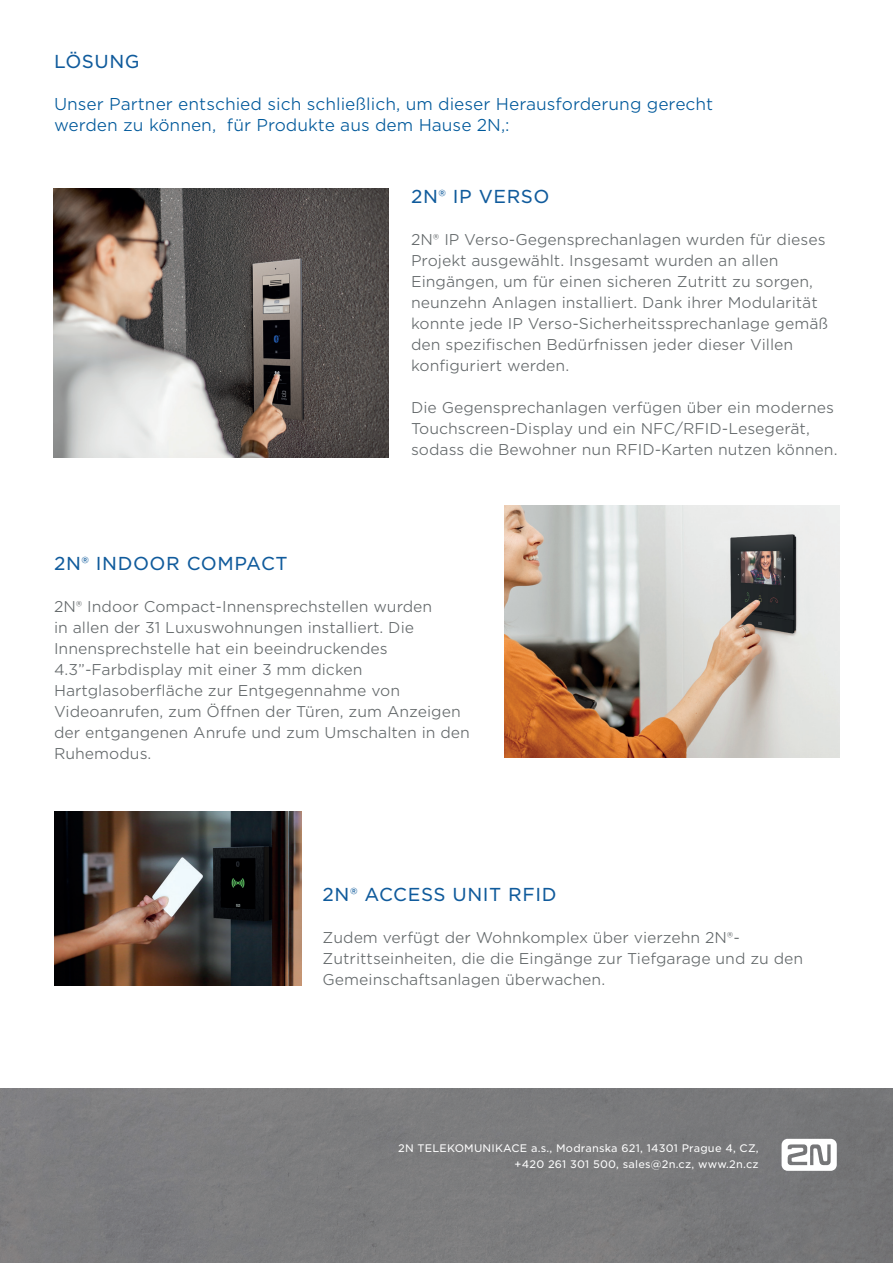
<style>
.page{position:relative;width:893px;height:1263px;background:#fff}
.page>*{position:absolute;margin:0;border:0;box-sizing:border-box;transform-origin:0 0}
.Text_9_14{font:18px "Gotham S Sm";letter-spacing:.03em;color:#105b9c}
.Text_9_14-2{font:300 16.5px/21px "Gotham S Sm";color:#00599b}
.Text_9_14-3{font:300 15px/21px "Gotham S Sm";color:#64696b}
.Text_7_10{font:10.5px "Gotham S Sm";letter-spacing:.02em;color:#fff}
</style>
<div class="page">
<img style="left:54px;top:189px;width:334px;height:269px">
<div style="left:0;top:1088px;width:893px;height:175px;background:#7b7c7d"></div>
<svg style="left:782px;top:1139px;width:55px;height:32px"></svg>
<img style="left:505px;top:505px;width:334px;height:252px">
<img style="left:54px;top:812px;width:248px;height:174px">
<p class="Text_9_14" style="left:54px;top:50px;width:87px">LÖSUNG</p>
<p class="Text_9_14-2" style="left:54px;top:93px;width:661px">Unser Partner entschied sich schließlich, um dieser Herausforderung gerecht werden zu können, für Produkte aus dem Hause 2N,:</p>
<p class="Text_9_14" style="left:411px;top:184px;width:140px">2N® IP VERSO</p>
<p class="Text_9_14-3" style="left:411px;top:229px;width:419px">2N® IP Verso-Gegensprechanlagen wurden für dieses Projekt ausgewählt. Insgesamt wurden an allen Eingängen, um für einen sicheren Zutritt zu sorgen, neunzehn Anlagen installiert. Dank ihrer Modularität konnte jede IP Verso-Sicherheitssprechanlage gemäß den spezifischen Bedürfnissen jeder dieser Villen konfiguriert werden.</p>
<p class="Text_9_14-3" style="left:411px;top:397px;width:428px">Die Gegensprechanlagen verfügen über ein modernes<br>Touchscreen-Display und ein NFC/RFID-Lesegerät, sodass die Bewohner nun RFID-Karten nutzen können.</p>
<p class="Text_9_14" style="left:54px;top:551px;width:235px">2N® INDOOR COMPACT</p>
<p class="Text_9_14-3" style="left:54px;top:595px;width:417px">2N® Indoor Compact-Innensprechstellen wurden<br>in allen der 31 Luxuswohnungen installiert. Die Innensprechstelle hat ein beeindruckendes 4.3”-Farbdisplay mit einer 3 mm dicken Hartglasoberfläche zur Entgegennahme von Videoanrufen, zum Öffnen der Türen, zum Anzeigen der entgangenen Anrufe und zum Umschalten in den Ruhemodus.</p>
<p class="Text_9_14" style="left:323px;top:882px;width:235px">2N® ACCESS UNIT RFID</p>
<p class="Text_9_14-3" style="left:323px;top:927px;width:482px">Zudem verfügt der Wohnkomplex über vierzehn 2N®-<br>Zutrittseinheiten, die die Eingänge zur Tiefgarage und zu den<br>Gemeinschaftsanlagen überwachen.</p>
<p class="Text_7_10" style="left:398px;top:1141px;width:362px">2N TELEKOMUNIKACE a.s., Modranska 621, 14301 Prague 4, CZ,</p>
<p class="Text_7_10" style="left:515px;top:1157px;width:246px">+420 261 301 500, sales@2n.cz, www.2n.cz</p>
</div>
